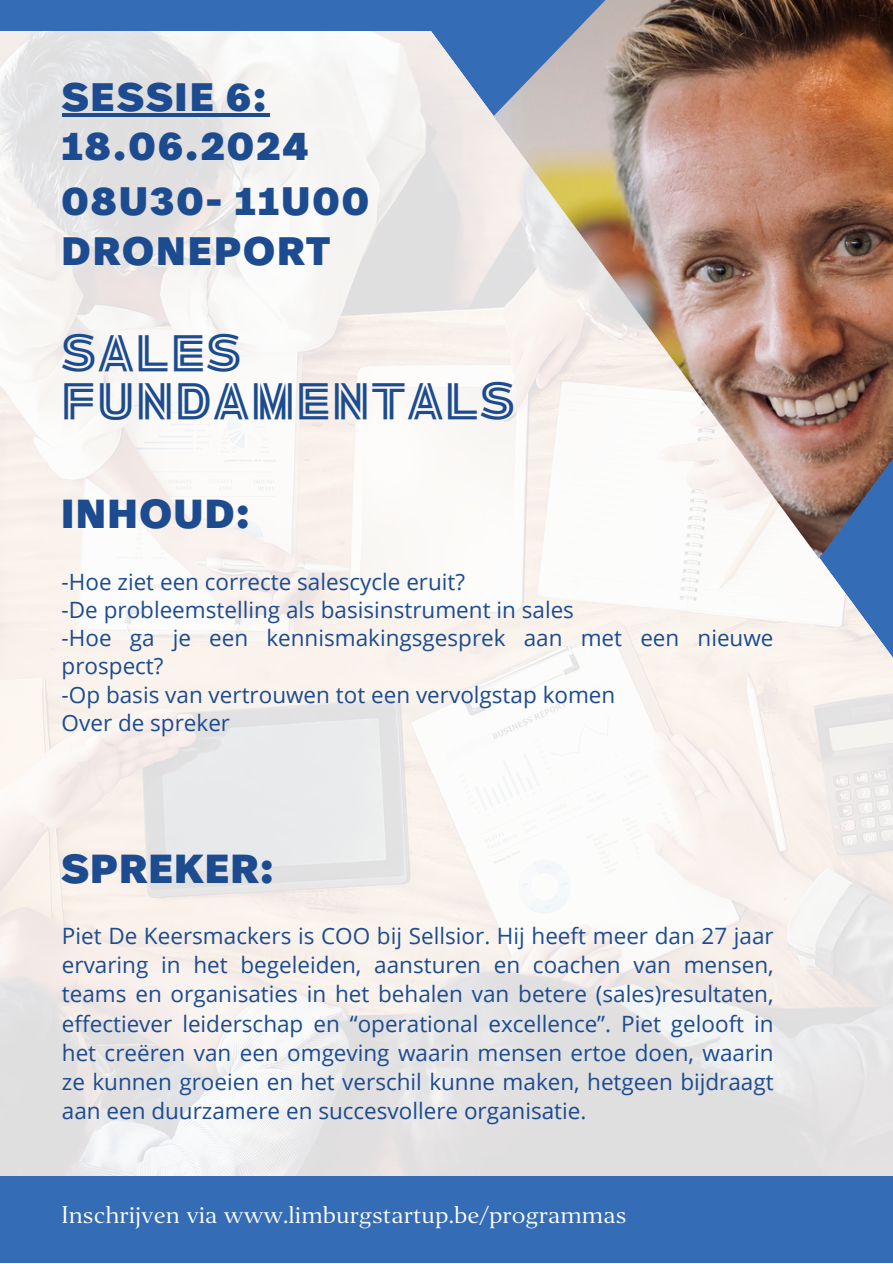
<style>
.page{position:relative;width:893px;height:1264px;background:#fff}
.page>*{position:absolute;margin:0;border:0;box-sizing:border-box;transform-origin:0 0}
.t1{font:44.85px/48.3px "Ambiguity Normate Inline";letter-spacing:.055em;color:#1c4b8f}
.t2{font:900 40.5px "Real Head Pro";letter-spacing:.05em;color:#1c4b8f}
.t3{font:900 39.6px "Real Head Pro";letter-spacing:.07em;color:#1c4b8f}
.t4{font:22.5px/29.2px "Open Sans";color:#1c4b8f}
.t5{font:22.5px "Editor";color:#fff}
</style>
<div class="page">
<img style="left:0;top:30px;width:892px;height:1146px">
<div style="left:0;top:1176px;width:892px;height:86px;background:#346db6"></div>
<div style="left:0;top:0;width:892px;height:30px;background:#346db6"></div>
<svg style="left:392px;top:30px;width:500px;height:690px"></svg>
<img style="left:493px;top:0;width:399px;height:558px">
<hr style="left:62px;top:113px;width:207px;height:3px;background:#1c4b8f">
<p class="t3" style="left:62px;top:79px;width:206px">SESSIE 6:</p>
<p class="t3" style="left:62px;top:128px;width:248px">18.06.2024</p>
<p class="t3" style="left:62px;top:183px;width:308px">08U30- 11U00</p>
<p class="t3" style="left:62px;top:233px;width:269px">DRONEPORT</p>
<p class="t1" style="left:62px;top:328px;width:454px">SALES<br>FUNDAMENTALS</p>
<p class="t2" style="left:62px;top:495px;width:189px">INHOUD:</p>
<p class="t4" style="left:62px;top:566px;width:405px">-Hoe ziet een correcte salescycle eruit?</p>
<p class="t4" style="left:62px;top:595px;width:514px">-De probleemstelling als basisinstrument in sales</p>
<p class="t4" style="left:62px;top:623px;width:713px;line-height:28px">-Hoe ga je een kennismakingsgesprek aan met een nieuwe prospect?</p>
<p class="t4" style="left:62px;top:679px;width:555px">-Op basis van vertrouwen tot een vervolgstap komen</p>
<p class="t4" style="left:62px;top:707px;width:170px">Over de spreker</p>
<p class="t2" style="left:62px;top:850px;width:213px">SPREKER:</p>
<p class="t4" style="left:62px;top:920px;width:713px;text-align:justify">Piet De Keersmackers is COO bij Sellsior. Hij heeft meer dan 27 jaar ervaring in het begeleiden, aansturen en coachen van mensen, teams en organisaties in het behalen van betere (sales)resultaten, effectiever leiderschap en “operational excellence”. Piet gelooft in het creëren van een omgeving waarin mensen ertoe doen, waarin ze kunnen groeien en het verschil kunne maken, hetgeen bijdraagt aan een duurzamere en succesvollere organisatie.</p>
<p class="t5" style="left:62px;top:1200px;width:566px">Inschrijven via www.limburgstartup.be/programmas</p>
</div>
